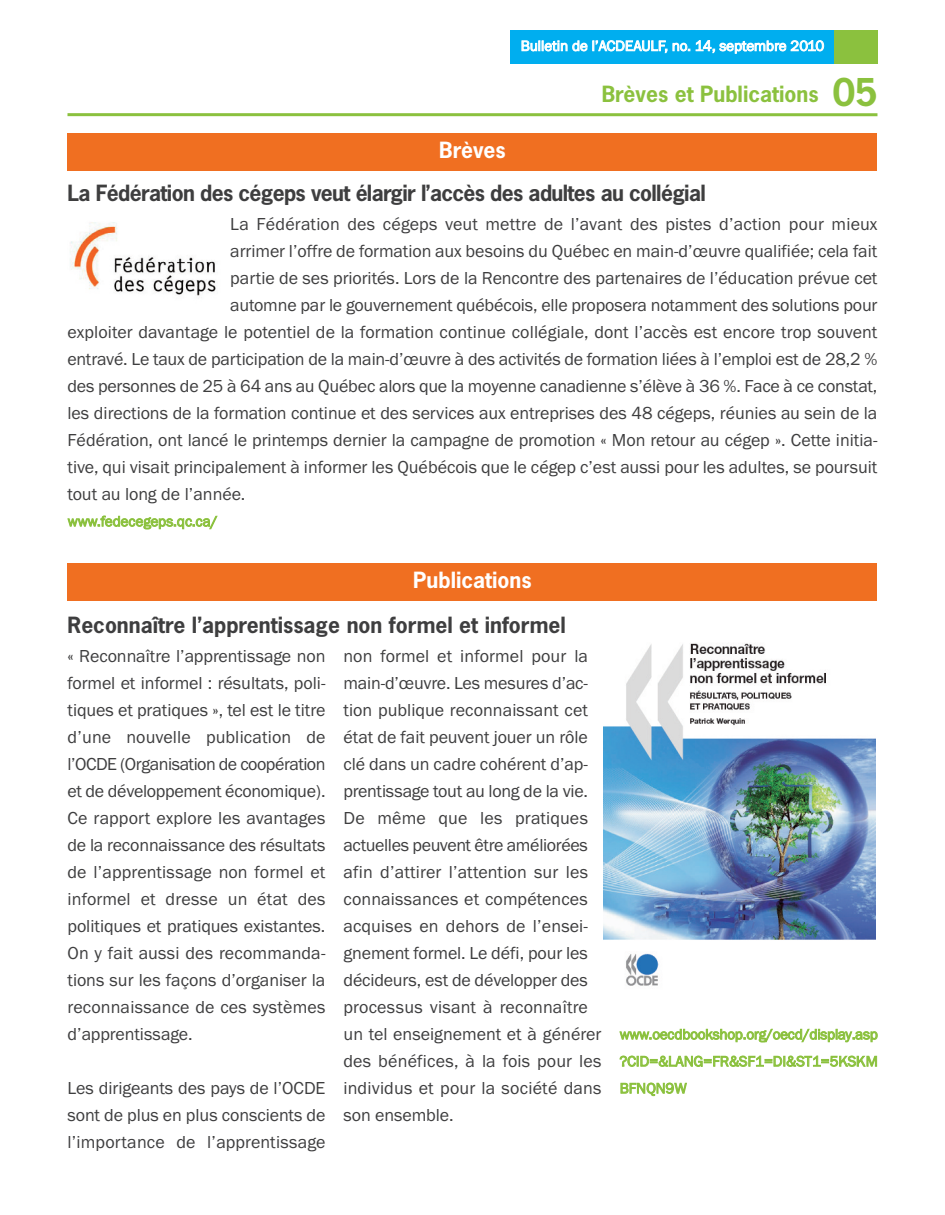
<style>
.page{position:relative;width:945px;height:1215px;background:#fff}
.page>*{position:absolute;margin:0;border:0;box-sizing:border-box;transform-origin:0 0}
.t1{font:700 21px "News Gothic Std";letter-spacing:-.03em;color:#3e3e3f}
.t2{font:700 21px "News Gothic Std";color:#3e3e3f}
.t3{font:700 21px "News Gothic Std";color:#8bc13e}
.t4{font:700 21px "News Gothic Std";color:#fff}
.t5{font:18px/27px "Franklin Gothic";color:#3e3e3f;text-align:justify}
.t6{font:15px/27px "Franklin Gothic";letter-spacing:-.01em;color:#8bc13e;text-align:justify}
.t7{font:15px "Franklin Gothic";letter-spacing:-.01em;color:#fff}
.s1{font-size:36px}
</style>
<div class="page">
<hr style="left:67px;top:113px;width:810px;height:3px;background:#8bc13e">
<div style="left:510px;top:30px;width:324px;height:33px;background:#00aeef"></div>
<div style="left:834px;top:30px;width:44px;height:33px;background:#8bc13e"></div>
<div style="left:68px;top:133px;width:810px;height:38px;background:#f06f21"></div>
<img style="left:70px;top:222px;width:146px;height:74px">
<div style="left:68px;top:563px;width:810px;height:38px;background:#f06f21"></div>
<img style="left:603px;top:643px;width:273px;height:343px">
<p class="t4" style="left:439px;top:138px;width:68px">Brèves</p>
<p class="t7" style="left:521px;top:37px;width:305px">Bulletin de l’ACDEAULF, no. 14, septembre 2010</p>
<p class="t3" style="left:602px;top:82px;width:277px">Brèves et Publications <span class="s1">05</span></p>
<p class="t1" style="left:67px;top:181px;width:640px">La Fédération des cégeps veut élargir l’accès des adultes au collégial</p>
<p class="t5" style="left:230px;top:211px;width:649px">La Fédération des cégeps veut mettre de l’avant des pistes d’action pour mieux</p>
<p class="t5" style="left:230px;top:238px;width:649px">arrimer l’offre de formation aux besoins du Québec en main-d’œuvre qualifiée; cela fait</p>
<p class="t5" style="left:230px;top:265px;width:649px">partie de ses priorités. Lors de la Rencontre des partenaires de l’éducation prévue cet</p>
<p class="t5" style="left:230px;top:292px;width:649px">automne par le gouvernement québécois, elle proposera notamment des solutions pour</p>
<p class="t5" style="left:67px;top:319px;width:812px">exploiter davantage le potentiel de la formation continue collégiale, dont l’accès est encore trop souvent</p>
<p class="t5" style="left:68px;top:346px;width:811px">entravé. Le taux de participation de la main-d’œuvre à des activités de formation liées à l’emploi est de 28,2 %</p>
<p class="t5" style="left:67px;top:373px;width:811px">des personnes de 25 à 64 ans au Québec alors que la moyenne canadienne s’élève à 36 %. Face à ce constat,</p>
<p class="t5" style="left:67px;top:400px;width:811px">les directions de la formation continue et des services aux entreprises des 48 cégeps, réunies au sein de la</p>
<p class="t5" style="left:67px;top:427px;width:812px">Fédération, ont lancé le printemps dernier la campagne de promotion « Mon retour au cégep ». Cette initia-</p>
<p class="t5" style="left:67px;top:454px;width:812px">tive, qui visait principalement à informer les Québécois que le cégep c’est aussi pour les adultes, se poursuit</p>
<p class="t5" style="left:67px;top:481px;width:179px">tout au long de l’année.</p>
<p class="t6" style="left:68px;top:509px;width:151px">www.fedecegeps.qc.ca/</p>
<p class="t4" style="left:413px;top:569px;width:120px">Publications</p>
<p class="t2" style="left:68px;top:613px;width:500px">Reconnaître l’apprentissage non formel et informel</p>
<p class="t5" style="left:67px;top:643px;width:260px">« Reconnaître l’apprentissage non formel et informel : résultats, poli&shy;tiques et pratiques », tel est le titre d’une nouvelle publication de l’OCDE (Organisation de coopération et de développement économique).<br>Ce rapport explore les avantages de la reconnaissance des résultats de l’apprentissage non formel et informel et dresse un état des politiques et pratiques existantes.<br>On y fait aussi des recommanda&shy;tions sur les façons d’organiser la reconnaissance de ces systèmes d’apprentissage.</p>
<p class="t5" style="left:67px;top:1075px;width:260px">Les dirigeants des pays de l’OCDE sont de plus en plus conscients de l’importance de l’apprentissage</p>
<p class="t5" style="left:343px;top:643px;width:260px;text-align:left">non formel et informel pour la main-d’œuvre. Les mesures d’ac&shy;tion publique reconnaissant cet état de fait peuvent jouer un rôle clé dans un cadre cohérent d’ap&shy;prentissage tout au long de la vie.<br>De même que les pratiques actuelles peuvent être améliorées afin d’attirer l’attention sur les connaissances et compétences acquises en dehors de l’ensei&shy;gnement formel. Le défi, pour les décideurs, est de développer des processus visant à reconnaître un tel enseignement et à générer des bénéfices, à la fois pour les individus et pour la société dans son ensemble.</p>
<p class="t6" style="left:620px;top:1021px;width:260px">www.oecdbookshop.org/oecd/display.asp ?CID=&amp;LANG=FR&amp;SF1=DI&amp;ST1=5KSKM BFNQN9W</p>
</div>
